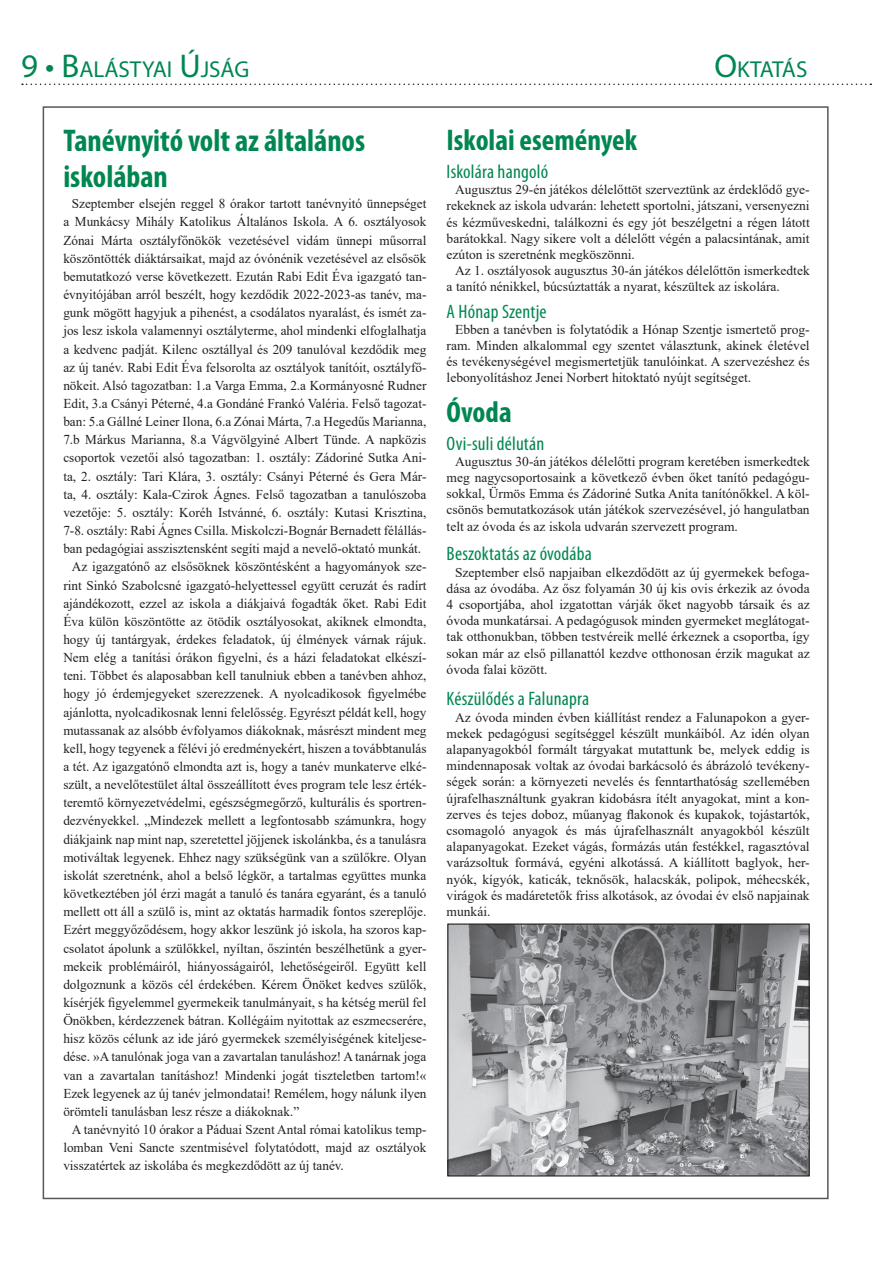
<style>
.page{position:relative;width:893px;height:1263px;background:#fff}
.page>*{position:absolute;margin:0;border:0;box-sizing:border-box;transform-origin:0 0}
.t1{font:700 condensed 31.5px/36px "Myriad Pro";color:#008751}
.t2{font:700 condensed 30px "Myriad Pro";color:#008751}
.t3{font:23.1px "Myriad Pro";color:#008751}
.t4{font:condensed 19.5px "Myriad Pro";letter-spacing:.01em;color:#008751}
.t5{font:13.5px/16.2px "Times New Roman";color:#231f20;text-align:justify}
.s1{font-size:33px}
</style>
<div class="page">
<svg style="left:22px;top:84px;width:849px;height:1px"></svg>
<img style="left:449px;top:925px;width:359px;height:249px">
<div style="left:447px;top:923px;width:363px;height:253px;border:1px solid #231f20"></div>
<h3 class="t3" style="left:21px;top:55px;width:230px"><span class="s1">9 • B</span>ALÁSTYAI <span class="s1">Ú</span>JSÁG</h3>
<h3 class="t3" style="left:714px;top:55px;width:95px"><span class="s1">O</span>KTATÁS</h3>
<h1 class="t1" style="left:63px;top:122px;width:303px">Tanévnyitó volt az általános iskolában</h1>
<p class="t5" style="left:72px;top:195px;width:356px">Szeptember elsején reggel 8 órakor tartott tanévnyitó ünnepséget</p>
<p class="t5" style="left:63px;top:213px;width:365px">a Munkácsy Mihály Katolikus Általános Iskola. A 6. osztályosok</p>
<p class="t5" style="left:63px;top:232px;width:365px">Zónai Márta osztályfőnökök vezetésével vidám ünnepi műsorral</p>
<p class="t5" style="left:63px;top:250px;width:365px">köszöntötték diáktársaikat, majd az óvónénik vezetésével az elsősök</p>
<p class="t5" style="left:63px;top:268px;width:365px">bemutatkozó verse következett. Ezután Rabi Edit Éva igazgató tan-</p>
<p class="t5" style="left:63px;top:286px;width:365px">évnyitójában arról beszélt, hogy kezdődik 2022-2023-as tanév, ma-</p>
<p class="t5" style="left:63px;top:304px;width:365px">gunk mögött hagyjuk a pihenést, a csodálatos nyaralást, és ismét za-</p>
<p class="t5" style="left:63px;top:322px;width:365px">jos lesz iskola valamennyi osztályterme, ahol mindenki elfoglalhatja</p>
<p class="t5" style="left:63px;top:340px;width:365px">a kedvenc padját. Kilenc osztállyal és 209 tanulóval kezdődik meg</p>
<p class="t5" style="left:63px;top:359px;width:365px">az új tanév. Rabi Edit Éva felsorolta az osztályok tanítóit, osztályfő-</p>
<p class="t5" style="left:63px;top:377px;width:365px">nökeit. Alsó tagozatban: 1.a Varga Emma, 2.a Kormányosné Rudner</p>
<p class="t5" style="left:63px;top:395px;width:365px">Edit, 3.a Csányi Péterné, 4.a Gondáné Frankó Valéria. Felső tagozat-</p>
<p class="t5" style="left:63px;top:413px;width:365px">ban: 5.a Gállné Leiner Ilona, 6.a Zónai Márta, 7.a Hegedűs Marianna,</p>
<p class="t5" style="left:63px;top:431px;width:365px">7.b Márkus Marianna, 8.a Vágvölgyiné Albert Tünde. A napközis</p>
<p class="t5" style="left:63px;top:449px;width:365px">csoportok vezetői alsó tagozatban: 1. osztály: Zádoriné Sutka Ani-</p>
<p class="t5" style="left:63px;top:467px;width:365px">ta, 2. osztály: Tari Klára, 3. osztály: Csányi Péterné és Gera Már-</p>
<p class="t5" style="left:63px;top:486px;width:365px">ta, 4. osztály: Kala-Czirok Ágnes. Felső tagozatban a tanulószoba</p>
<p class="t5" style="left:63px;top:504px;width:365px">vezetője: 5. osztály: Koréh Istvánné, 6. osztály: Kutasi Krisztina,</p>
<p class="t5" style="left:63px;top:522px;width:365px">7-8. osztály: Rabi Ágnes Csilla. Miskolczi-Bognár Bernadett félállás-</p>
<p class="t5" style="left:63px;top:540px;width:359px">ban pedagógiai asszisztensként segíti majd a nevelő-oktató munkát.</p>
<p class="t5" style="left:72px;top:558px;width:356px">Az igazgatónő az elsősöknek köszöntésként a hagyományok sze-</p>
<p class="t5" style="left:63px;top:576px;width:365px">rint Sinkó Szabolcsné igazgató-helyettessel együtt ceruzát és radírt</p>
<p class="t5" style="left:63px;top:595px;width:365px">ajándékozott, ezzel az iskola a diákjaivá fogadták őket. Rabi Edit</p>
<p class="t5" style="left:63px;top:613px;width:365px">Éva külön köszöntötte az ötödik osztályosokat, akiknek elmondta,</p>
<p class="t5" style="left:63px;top:631px;width:365px">hogy új tantárgyak, érdekes feladatok, új élmények várnak rájuk.</p>
<p class="t5" style="left:63px;top:649px;width:365px">Nem elég a tanítási órákon figyelni, és a házi feladatokat elkészí-</p>
<p class="t5" style="left:63px;top:667px;width:365px">teni. Többet és alaposabban kell tanulniuk ebben a tanévben ahhoz,</p>
<p class="t5" style="left:63px;top:685px;width:365px">hogy jó érdemjegyeket szerezzenek. A nyolcadikosok figyelmébe</p>
<p class="t5" style="left:63px;top:703px;width:365px">ajánlotta, nyolcadikosnak lenni felelősség. Egyrészt példát kell, hogy</p>
<p class="t5" style="left:63px;top:722px;width:365px">mutassanak az alsóbb évfolyamos diákoknak, másrészt mindent meg</p>
<p class="t5" style="left:63px;top:740px;width:365px">kell, hogy tegyenek a félévi jó eredményekért, hiszen a továbbtanulás</p>
<p class="t5" style="left:63px;top:758px;width:365px">a tét. Az igazgatónő elmondta azt is, hogy a tanév munkaterve elké-</p>
<p class="t5" style="left:63px;top:776px;width:365px">szült, a nevelőtestület által összeállított éves program tele lesz érték-</p>
<p class="t5" style="left:63px;top:794px;width:365px">teremtő környezetvédelmi, egészségmegőrző, kulturális és sportren-</p>
<p class="t5" style="left:63px;top:812px;width:365px">dezvényekkel. „Mindezek mellett a legfontosabb számunkra, hogy</p>
<p class="t5" style="left:63px;top:830px;width:365px">diákjaink nap mint nap, szeretettel jöjjenek iskolánkba, és a tanulásra</p>
<p class="t5" style="left:63px;top:849px;width:365px">motiváltak legyenek. Ehhez nagy szükségünk van a szülőkre. Olyan</p>
<p class="t5" style="left:63px;top:867px;width:365px">iskolát szeretnénk, ahol a belső légkör, a tartalmas együttes munka</p>
<p class="t5" style="left:63px;top:885px;width:365px">következtében jól érzi magát a tanuló és tanára egyaránt, és a tanuló</p>
<p class="t5" style="left:63px;top:903px;width:365px">mellett ott áll a szülő is, mint az oktatás harmadik fontos szereplője.</p>
<p class="t5" style="left:63px;top:921px;width:365px">Ezért meggyőződésem, hogy akkor leszünk jó iskola, ha szoros kap-</p>
<p class="t5" style="left:63px;top:939px;width:365px">csolatot ápolunk a szülőkkel, nyíltan, őszintén beszélhetünk a gyer-</p>
<p class="t5" style="left:63px;top:958px;width:365px">mekeik problémáiról, hiányosságairól, lehetőségeiről. Együtt kell</p>
<p class="t5" style="left:63px;top:976px;width:365px">dolgoznunk a közös cél érdekében. Kérem Önöket kedves szülők,</p>
<p class="t5" style="left:63px;top:994px;width:365px">kísérjék figyelemmel gyermekeik tanulmányait, s ha kétség merül fel</p>
<p class="t5" style="left:63px;top:1012px;width:365px">Önökben, kérdezzenek bátran. Kollégáim nyitottak az eszmecserére,</p>
<p class="t5" style="left:63px;top:1030px;width:365px">hisz közös célunk az ide járó gyermekek személyiségének kiteljese-</p>
<p class="t5" style="left:63px;top:1048px;width:365px">dése. »A tanulónak joga van a zavartalan tanuláshoz! A tanárnak joga</p>
<p class="t5" style="left:63px;top:1066px;width:365px">van a zavartalan tanításhoz! Mindenki jogát tiszteletben tartom!«</p>
<p class="t5" style="left:63px;top:1085px;width:365px">Ezek legyenek az új tanév jelmondatai! Remélem, hogy nálunk ilyen</p>
<p class="t5" style="left:63px;top:1103px;width:237px">örömteli tanulásban lesz része a diákoknak.”</p>
<p class="t5" style="left:72px;top:1121px;width:356px">A tanévnyitó 10 órakor a Páduai Szent Antal római katolikus temp-</p>
<p class="t5" style="left:63px;top:1139px;width:365px">lomban Veni Sancte szentmisével folytatódott, majd az osztályok</p>
<p class="t5" style="left:63px;top:1157px;width:282px">visszatértek az iskolába és megkezdődött az új tanév.</p>
<h2 class="t2" style="left:446px;top:121px;width:192px">Iskolai események</h2>
<h3 class="t4" style="left:447px;top:160px;width:103px">Iskolára hangoló</h3>
<p class="t5" style="left:447px;top:181px;width:365px;text-indent:9px">Augusztus 29-én játékos délelőttöt szerveztünk az érdeklődő gye&shy;rekeknek az iskola udvarán: lehetett sportolni, játszani, versenyezni és kézműveskedni, találkozni és egy jót beszélgetni a régen látott barátokkal. Nagy sikere volt a délelőtt végén a palacsintának, amit ezúton is szeretnénk megköszönni.</p>
<p class="t5" style="left:447px;top:262px;width:365px;text-indent:9px">Az 1. osztályosok augusztus 30-án játékos délelőttön ismerkedtek a tanító nénikkel, búcsúztatták a nyarat, készültek az iskolára.</p>
<h3 class="t4" style="left:447px;top:299px;width:102px">A Hónap Szentje</h3>
<p class="t5" style="left:447px;top:321px;width:365px;text-indent:9px">Ebben a tanévben is folytatódik a Hónap Szentje ismertető prog&shy;ram. Minden alkalommal egy szentet választunk, akinek életével és tevékenységével megismertetjük tanulóinkat. A szervezéshez és lebonyolításhoz Jenei Norbert hitoktató nyújt segítséget.</p>
<h2 class="t2" style="left:446px;top:393px;width:67px">Óvoda</h2>
<h3 class="t4" style="left:447px;top:431px;width:99px">Ovi-suli délután</h3>
<p class="t5" style="left:447px;top:453px;width:365px;text-indent:9px">Augusztus 30-án játékos délelőtti program keretében ismerkedtek meg nagycsoportosaink a következő évben őket tanító pedagógu&shy;sokkal, Ürmös Emma és Zádoriné Sutka Anita tanítónőkkel. A köl&shy;csönös bemutatkozások után játékok szervezésével, jó hangulatban telt az óvoda és az iskola udvarán szervezett program.</p>
<h3 class="t4" style="left:447px;top:542px;width:147px">Beszoktatás az óvodába</h3>
<p class="t5" style="left:447px;top:564px;width:365px;text-indent:9px">Szeptember első napjaiban elkezdődött az új gyermekek befoga&shy;dása az óvodába. Az ősz folyamán 30 új kis ovis érkezik az óvoda 4 csoportjába, ahol izgatottan várják őket nagyobb társaik és az óvoda munkatársai. A pedagógusok minden gyermeket meglátogat&shy;tak otthonukban, többen testvéreik mellé érkeznek a csoportba, így sokan már az első pillanattól kezdve otthonosan érzik magukat az óvoda falai között.</p>
<h3 class="t4" style="left:447px;top:687px;width:144px">Készülődés a Falunapra</h3>
<p class="t5" style="left:447px;top:708px;width:365px;text-indent:9px">Az óvoda minden évben kiállítást rendez a Falunapokon a gyer&shy;mekek pedagógusi segítséggel készült munkáiból. Az idén olyan alapanyagokból formált tárgyakat mutattunk be, melyek eddig is mindennaposak voltak az óvodai barkácsoló és ábrázoló tevékeny&shy;ségek során: a környezeti nevelés és fenntarthatóság szellemében újrafelhasználtunk gyakran kidobásra ítélt anyagokat, mint a kon&shy;zerves és tejes doboz, műanyag flakonok és kupakok, tojástartók, csomagoló anyagok és más újrafelhasznált anyagokból készült alapanyagokat. Ezeket vágás, formázás után festékkel, ragasztóval varázsoltuk formává, egyéni alkotássá. A kiállított baglyok, her&shy;nyók, kígyók, katicák, teknősök, halacskák, polipok, méhecskék, virágok és madáretetők friss alkotások, az óvodai év első napjainak munkái.</p>
</div>
